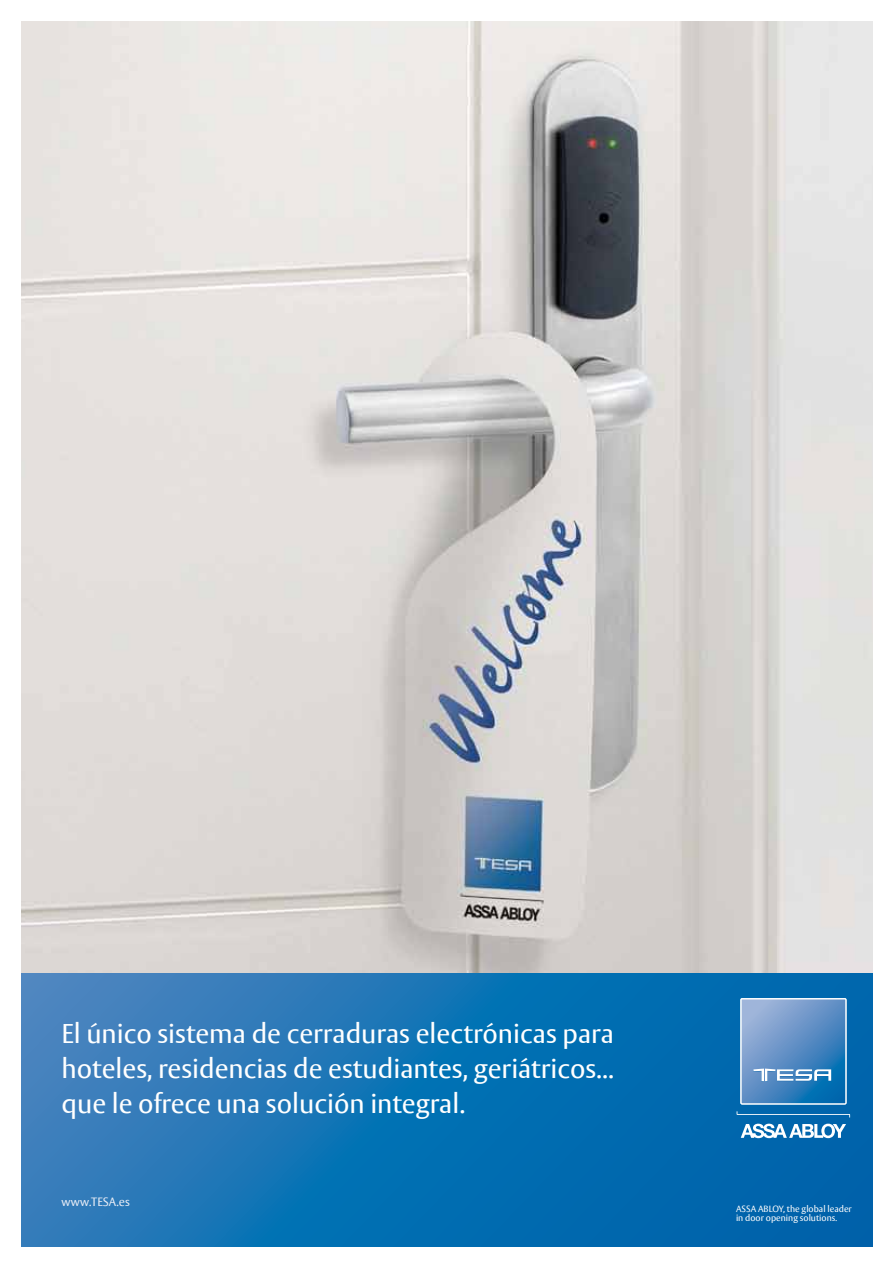
<style>
.page{position:relative;width:893px;height:1263px;background:#fff}
.page>*{position:absolute;margin:0;border:0;box-sizing:border-box;transform-origin:0 0}
.t1{font:27px/35.1px "ASSA Vesta";color:#fff;text-align:justify}
.t2{font:12px "ASSA Vesta";color:#e9edf6}
.t3{font:9px/9px "ASSA Vesta";color:#fff}
</style>
<div class="page">
<img style="left:22px;top:22px;width:850px;height:952px">
<svg style="left:22px;top:974px;width:850px;height:273px;background:#1472b3"></svg>
<svg style="left:737px;top:1111px;width:113px;height:27px"></svg>
<svg style="left:741px;top:999px;width:105px;height:105px;background:#6194c7"></svg>
<p class="t1" style="left:62px;top:1017px;width:554px">El único sistema de cerraduras electrónicas para hoteles, residencias de estudiantes, geriátricos... que le ofrece una solución integral.</p>
<p class="t2" style="left:62px;top:1195px;width:70px">www.TESA.es</p>
<p class="t3" style="left:736px;top:1205px;width:117px">ASSA ABLOY, the global leader in door opening solutions.</p>
</div>
